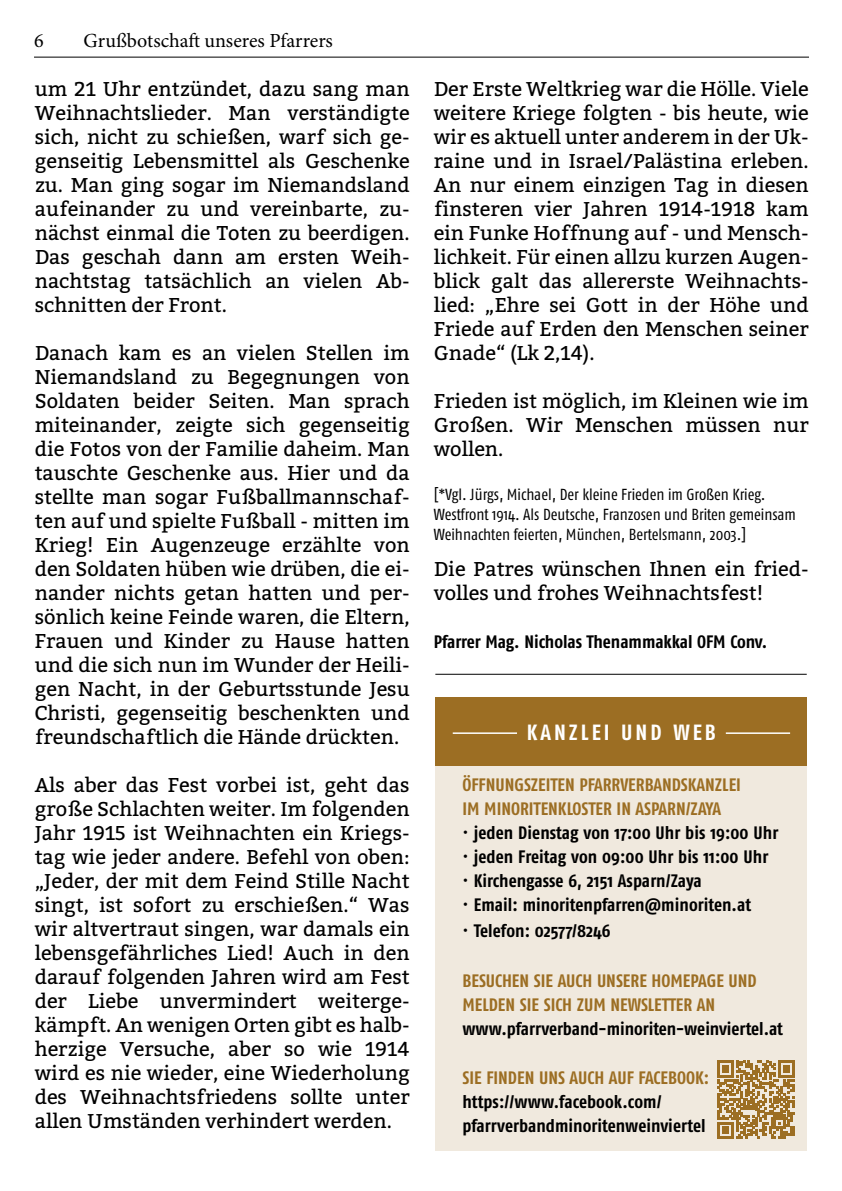
<style>
.page{position:relative;width:842px;height:1191px;background:#fff}
.page>*{position:absolute;margin:0;border:0;box-sizing:border-box;transform-origin:0 0}
.t1{font:700 22px "Fago Co";letter-spacing:.135em;color:#fff}
.t2{font:20px/24px "Bitter";color:#000;text-align:justify}
.t3{font:20px "Minion Pro";color:#000}
.t4{font:700 18px/24px "Fago Co";color:#000}
.t5{font:700 18px/24px "Fago Co";color:#9c6e23}
.t6{font:16px/20px "Fago Co";color:#000}
.s1{font-weight:400}
</style>
<div class="page">
<hr style="left:34px;top:57px;width:775px;height:1px;background:#000">
<hr style="left:435px;top:674px;width:372px;height:1px;background:#000">
<div style="left:436px;top:697px;width:371px;height:454px;background:#f0e9de"></div>
<div style="left:436px;top:697px;width:371px;height:68px;background:#9c6e23"></div>
<hr style="left:453px;top:732px;width:337px;height:2px;background:#fff">
<div style="left:517px;top:722px;width:209px;height:20px;background:#9c6e23"></div>
<svg style="left:717px;top:1060px;width:78px;height:78px"></svg>
<p class="t3" style="left:34px;top:27px;width:11px">6</p>
<p class="t3" style="left:84px;top:27px;width:251px">Grußbotschaft unseres Pfarrers</p>
<p class="t2" style="left:35px;top:77px;width:376px">um 21 Uhr entzündet, dazu sang man Weihnachtslieder. Man verständigte sich, nicht zu schießen, warf sich ge&shy;genseitig Lebensmittel als Geschenke zu. Man ging sogar im Niemandsland aufeinander zu und vereinbarte, zu&shy;nächst einmal die Toten zu beerdigen.<br>Das geschah dann am ersten Weih&shy;nachtstag tatsächlich an vielen Ab&shy;schnitten der Front.</p>
<p class="t2" style="left:35px;top:341px;width:376px">Danach kam es an vielen Stellen im Niemandsland zu Begegnungen von Soldaten beider Seiten. Man sprach miteinander, zeigte sich gegenseitig die Fotos von der Familie daheim. Man tauschte Geschenke aus. Hier und da stellte man sogar Fußballmannschaf&shy;ten auf und spielte Fußball - mitten im Krieg! Ein Augenzeuge erzählte von den Soldaten hüben wie drüben, die ei&shy;nander nichts getan hatten und per&shy;sönlich keine Feinde waren, die Eltern, Frauen und Kinder zu Hause hatten und die sich nun im Wunder der Heili&shy;gen Nacht, in der Geburtsstunde Jesu Christi, gegenseitig beschenkten und freundschaftlich die Hände drückten.</p>
<p class="t2" style="left:35px;top:773px;width:376px">Als aber das Fest vorbei ist, geht das große Schlachten weiter. Im folgenden Jahr 1915 ist Weihnachten ein Kriegs&shy;tag wie jeder andere. Befehl von oben: „Jeder, der mit dem Feind Stille Nacht singt, ist sofort zu erschießen.“ Was wir altvertraut singen, war damals ein lebensgefährliches Lied! Auch in den darauf folgenden Jahren wird am Fest der Liebe unvermindert weiterge&shy;kämpft. An wenigen Orten gibt es halb&shy;herzige Versuche, aber so wie 1914 wird es nie wieder, eine Wiederholung des Weihnachtsfriedens sollte unter allen Umständen verhindert werden.</p>
<p class="t2" style="left:434px;top:77px;width:376px">Der Erste Weltkrieg war die Hölle. Viele weitere Kriege folgten - bis heute, wie wir es aktuell unter anderem in der Uk&shy;raine und in Israel/Palästina erleben.<br>An nur einem einzigen Tag in diesen finsteren vier Jahren 1914-1918 kam ein Funke Hoffnung auf - und Mensch&shy;lichkeit. Für einen allzu kurzen Augen&shy;blick galt das allererste Weihnachts&shy;lied: „Ehre sei Gott in der Höhe und Friede auf Erden den Menschen seiner Gnade“ (Lk 2,14).</p>
<p class="t2" style="left:434px;top:389px;width:376px">Frieden ist möglich, im Kleinen wie im Großen. Wir Menschen müssen nur wollen.</p>
<p class="t6" style="left:434px;top:484px;width:364px">[*Vgl. Jürgs, Michael, Der kleine Frieden im Großen Krieg.<br>Westfront 1914. Als Deutsche, Franzosen und Briten gemeinsam<br>Weihnachten feierten, München, Bertelsmann, 2003.]</p>
<p class="t2" style="left:434px;top:557px;width:376px">Die Patres wünschen Ihnen ein fried&shy;volles und frohes Weihnachtsfest!</p>
<p class="t4" style="left:434px;top:629px;width:335px">Pfarrer Mag. Nicholas Thenammakkal OFM Conv.</p>
<p class="t1" style="left:527px;top:719px;width:191px">KANZLEI UND WEB</p>
<p class="t5" style="left:462px;top:773px;width:280px">ÖFFNUNGSZEITEN PFARRVERBANDSKANZLEI<br>IM MINORITENKLOSTER IN ASPARN/ZAYA</p>
<p class="t4" style="left:462px;top:821px;width:317px"><span class="s1">•</span> jeden Dienstag von 17:00 Uhr bis 19:00 Uhr</p>
<p class="t4" style="left:462px;top:845px;width:307px"><span class="s1">•</span> jeden Freitag von 09:00 Uhr bis 11:00 Uhr</p>
<p class="t4" style="left:462px;top:869px;width:241px"><span class="s1">•</span> Kirchengasse 6, 2151 Asparn/Zaya</p>
<p class="t4" style="left:462px;top:893px;width:290px"><span class="s1">•</span> Email: minoritenpfarren@minoriten.at</p>
<p class="t4" style="left:462px;top:919px;width:150px"><span class="s1">•</span> Telefon: 02577/8246</p>
<p class="t5" style="left:462px;top:969px;width:296px">BESUCHEN SIE AUCH UNSERE HOMEPAGE UND<br>MELDEN SIE SICH ZUM NEWSLETTER AN</p>
<p class="t4" style="left:462px;top:1017px;width:322px">www.pfarrverband-minoriten-weinviertel.at</p>
<p class="t5" style="left:462px;top:1065px;width:248px">SIE FINDEN UNS AUCH AUF FACEBOOK:</p>
<p class="t4" style="left:462px;top:1089px;width:245px">https://www.facebook.com/ pfarrverbandminoritenweinviertel</p>
</div>
